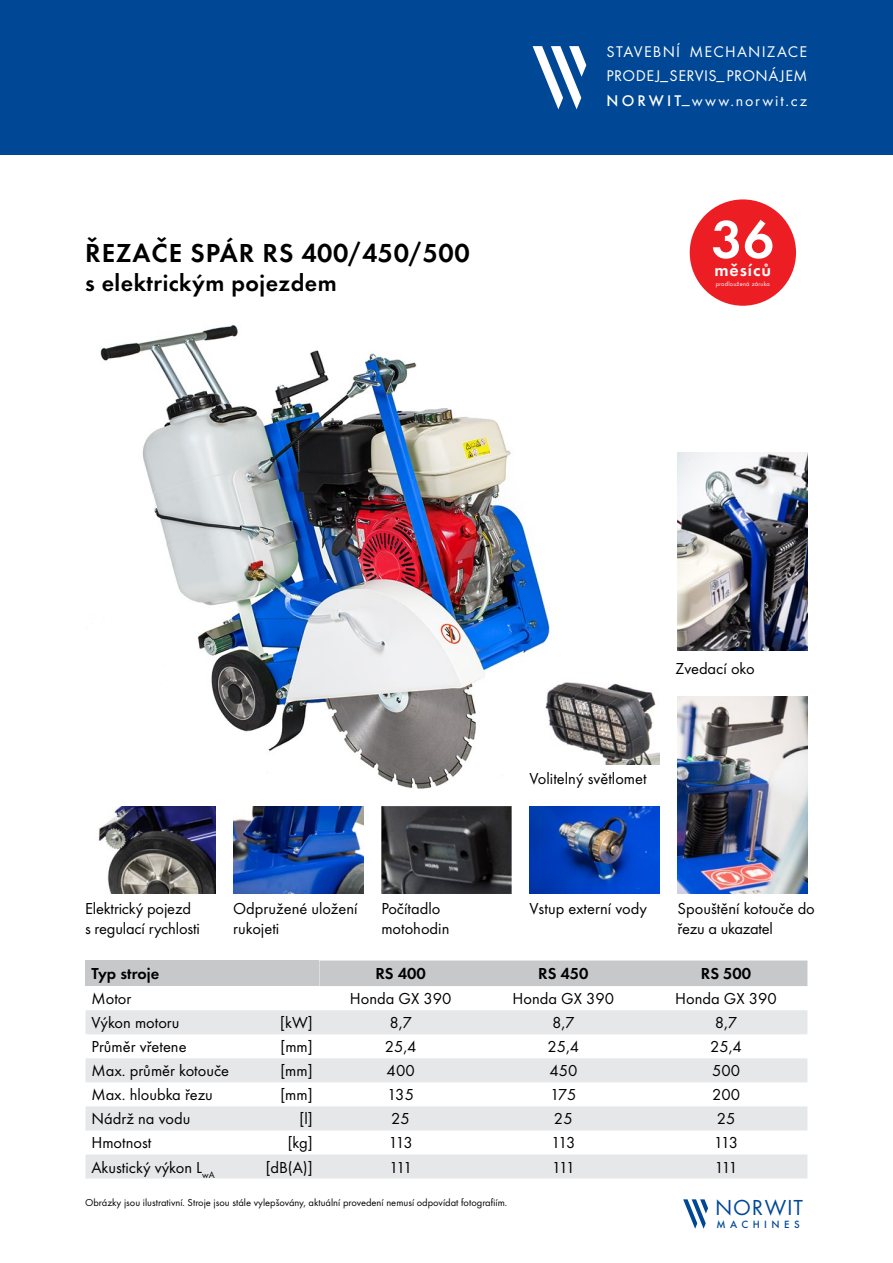
<style>
.page{position:relative;width:893px;height:1263px;background:#fff}
.page>*{position:absolute;margin:0;border:0;box-sizing:border-box;transform-origin:0 0}
.t1{font:600 54.75px "Futura TOT";color:#fff}
.t2{font:600 27px "Futura TOT";letter-spacing:.035em;color:#000}
.t3{font:600 24px "Futura TOT";letter-spacing:.02em;color:#000}
.t4{font:22.5px "Futura TOT";color:#004896}
.t5{font:600 18px "Futura TOT";letter-spacing:.05em;color:#fff}
.t6{font:16.5px/19.8px "Futura TOT";color:#000}
.t7{font:600 16.5px "Futura TOT";color:#000}
.t8{font:16.05px/24.5px "Futura TOT";letter-spacing:.07em;color:#fff;text-align:justify}
.t9{font:500 10.95px "Futura TOT";letter-spacing:.41em;color:#004896}
.t10{font:10.5px "Futura TOT";color:#000}
.t11{font:6.45px "Futura TOT";letter-spacing:.03em;color:#fff}
.s1{font-weight:500}
</style>
<div class="page">
<div style="left:0;top:0;width:893px;height:155px;background:#004896"></div>
<svg style="left:683px;top:1199px;width:25px;height:30px"></svg>
<svg style="left:533px;top:46px;width:53px;height:63px"></svg>
<div style="left:86px;top:960px;width:233px;height:26px;background:#c7c8ca"></div>
<div style="left:319px;top:960px;width:488px;height:26px;background:#c7c8ca"></div>
<svg style="left:86px;top:1010px;width:721px;height:168px;fill:#e6e7e8"></svg>
<img style="left:529px;top:806px;width:131px;height:88px">
<img style="left:233px;top:806px;width:130px;height:88px">
<img style="left:678px;top:453px;width:130px;height:197px">
<img style="left:678px;top:696px;width:130px;height:198px">
<img style="left:381px;top:806px;width:131px;height:88px">
<img style="left:98px;top:806px;width:117px;height:88px">
<img style="left:100px;top:325px;width:451px;height:464px">
<img style="left:542px;top:677px;width:118px;height:87px">
<div style="left:690px;top:199px;width:106px;height:107px;background:#ed1d24;border-radius:50%"></div>
<h2 class="t2" style="left:85px;top:237px;width:386px">ŘEZAČE SPÁR RS 400/450/500</h2>
<h3 class="t3" style="left:85px;top:268px;width:253px">s elektrickým pojezdem</h3>
<p class="t8" style="left:607px;top:39px;width:202px">STAVEBNÍ MECHANIZACE PRODEJ_SERVIS_PRONÁJEM <span class="s1">NORWIT</span>_www.norwit.cz</p>
<h1 class="t1" style="left:712px;top:207px;width:64px">36</h1>
<p class="t11" style="left:716px;top:281px;width:56px">prodloužená záruka</p>
<p class="t5" style="left:714px;top:260px;width:58px">měsíců</p>
<p class="t6" style="left:675px;top:660px;width:81px">Zvedací oko</p>
<p class="t6" style="left:529px;top:770px;width:119px">Volitelný světlomet</p>
<p class="t6" style="left:85px;top:900px;width:116px">Elektrický pojezd s regulací rychlosti</p>
<p class="t6" style="left:233px;top:900px;width:126px">Odpružené uložení</p>
<p class="t6" style="left:529px;top:900px;width:119px">Vstup externí vody</p>
<p class="t6" style="left:233px;top:919px;width:48px">rukojeti</p>
<p class="t6" style="left:381px;top:900px;width:70px">Počítadlo motohodin</p>
<p class="t6" style="left:678px;top:900px;width:139px">Spouštění kotouče do řezu a ukazatel</p>
<p class="t7" style="left:92px;top:963px;width:69px">Typ stroje</p>
<p class="t7" style="left:375px;top:963px;width:52px">RS 400</p>
<p class="t7" style="left:538px;top:963px;width:52px">RS 450</p>
<p class="t7" style="left:701px;top:963px;width:52px">RS 500</p>
<p class="t6" style="left:91px;top:989px;width:41px">Motor</p>
<p class="t6" style="left:350px;top:989px;width:103px">Honda GX 390</p>
<p class="t6" style="left:513px;top:989px;width:103px">Honda GX 390</p>
<p class="t6" style="left:675px;top:989px;width:103px">Honda GX 390</p>
<p class="t6" style="left:91px;top:1013px;width:90px">Výkon motoru</p>
<p class="t6" style="left:280px;top:1013px;width:34px">[kW]</p>
<p class="t6" style="left:389px;top:1013px;width:24px">8,7</p>
<p class="t6" style="left:552px;top:1013px;width:24px">8,7</p>
<p class="t6" style="left:715px;top:1013px;width:24px">8,7</p>
<p class="t6" style="left:91px;top:1037px;width:97px">Průměr vřetene</p>
<p class="t6" style="left:281px;top:1038px;width:34px">[mm]</p>
<p class="t6" style="left:385px;top:1038px;width:33px">25,4</p>
<p class="t6" style="left:547px;top:1038px;width:33px">25,4</p>
<p class="t6" style="left:710px;top:1038px;width:33px">25,4</p>
<p class="t6" style="left:91px;top:1062px;width:139px">Max. průměr kotouče</p>
<p class="t6" style="left:280px;top:1062px;width:34px">[mm]</p>
<p class="t6" style="left:387px;top:1062px;width:30px">400</p>
<p class="t6" style="left:549px;top:1062px;width:30px">450</p>
<p class="t6" style="left:712px;top:1062px;width:30px">500</p>
<p class="t6" style="left:91px;top:1086px;width:123px">Max. hloubka řezu</p>
<p class="t6" style="left:280px;top:1086px;width:34px">[mm]</p>
<p class="t6" style="left:387px;top:1086px;width:28px">135</p>
<p class="t6" style="left:550px;top:1086px;width:28px">175</p>
<p class="t6" style="left:712px;top:1086px;width:30px">200</p>
<p class="t6" style="left:91px;top:1110px;width:100px">Nádrž na vodu</p>
<p class="t6" style="left:300px;top:1110px;width:15px">[l]</p>
<p class="t6" style="left:391px;top:1110px;width:20px">25</p>
<p class="t6" style="left:554px;top:1110px;width:20px">25</p>
<p class="t6" style="left:717px;top:1110px;width:20px">25</p>
<p class="t6" style="left:91px;top:1134px;width:62px">Hmotnost</p>
<p class="t6" style="left:288px;top:1134px;width:26px">[kg]</p>
<p class="t6" style="left:388px;top:1134px;width:26px">113</p>
<p class="t6" style="left:551px;top:1134px;width:26px">113</p>
<p class="t6" style="left:714px;top:1134px;width:26px">113</p>
<p class="t6" style="left:91px;top:1158px;width:125px">Akustický výkon L<sub>wA</sub></p>
<p class="t6" style="left:266px;top:1158px;width:48px">[dB(A)]</p>
<p class="t6" style="left:389px;top:1158px;width:25px">111</p>
<p class="t6" style="left:552px;top:1158px;width:25px">111</p>
<p class="t6" style="left:714px;top:1158px;width:25px">111</p>
<p class="t10" style="left:85px;top:1197px;width:424px">Obrázky jsou ilustrativní. Stroje jsou stále vylepšovány, aktuální provedení nemusí odpovídat fotografiím.</p>
<h3 class="t4" style="left:765px;top:1195px;width:40px">W T</h3>
<h3 class="t4" style="left:715px;top:1195px;width:79px">NOR I</h3>
<p class="t9" style="left:716px;top:1218px;width:85px">MACHINES</p>
</div>
